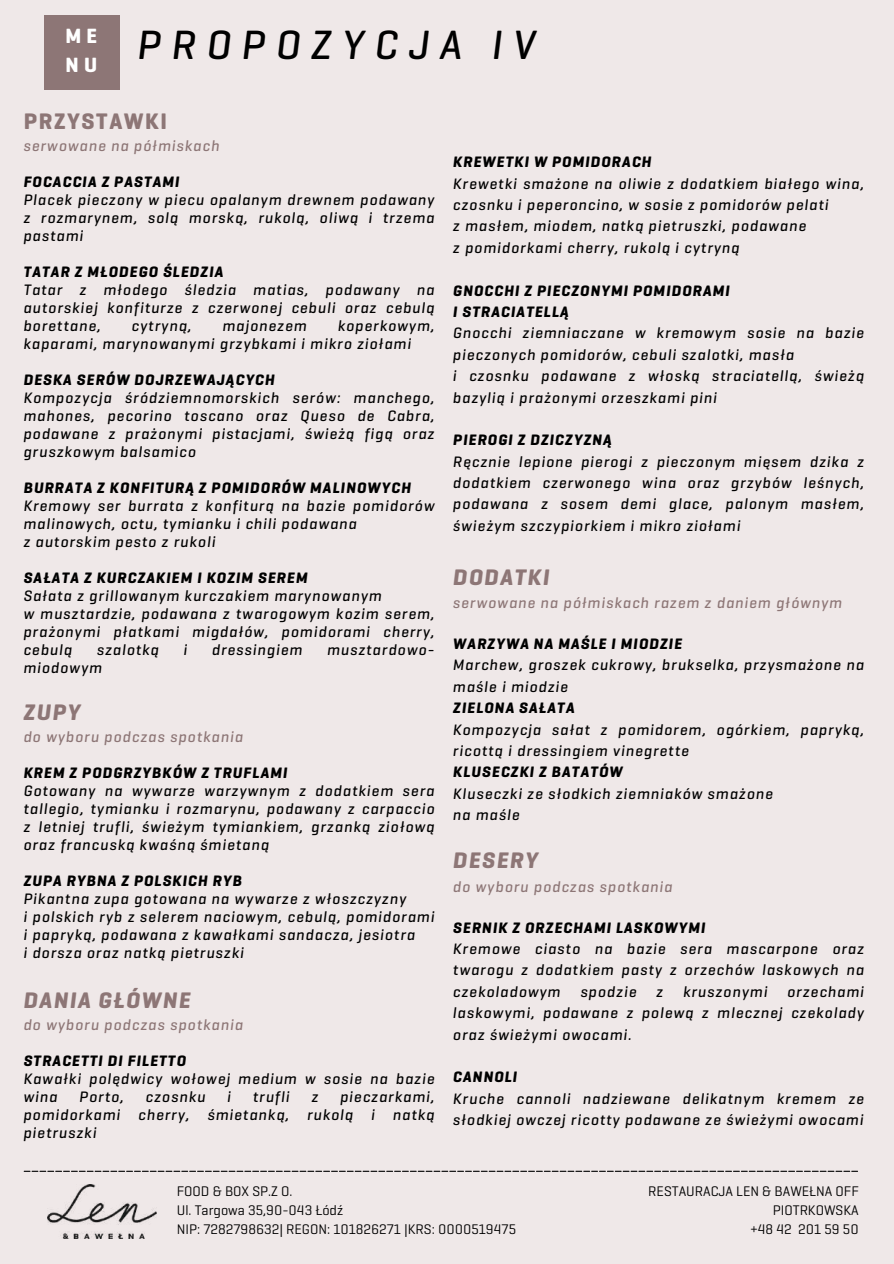
<style>
.page{position:relative;width:894px;height:1264px;background:#fff}
.page>*{position:absolute;margin:0;border:0;box-sizing:border-box;transform-origin:0 0}
.t1{font:italic 500 41.55px "Geogrotesque Cyr";letter-spacing:.25em;color:#000}
.t2{font:italic 700 22.95px "Geogrotesque Cyr";letter-spacing:.07em;color:#8d7676}
.t3{font:700 22.95px "Geogrotesque Cyr";letter-spacing:.07em;color:#8d7676}
.t4{font:700 21px/29.2px "Geogrotesque Cyr";color:#fff}
.t5{font:italic 500 15.45px/18px "Geogrotesque Cyr";letter-spacing:.07em;color:#000}
.t6{font:italic 700 15.45px/21.3px "Geogrotesque Cyr";letter-spacing:.07em;color:#000}
.t7{font:italic 500 15.45px "Geogrotesque Cyr";letter-spacing:.07em;color:#8d7676}
.t8{font:14.1px/19.2px "Geogrotesque Cyr";color:#000}
</style>
<div class="page">
<div style="left:0;top:0;width:893px;height:1263px;background:#efe8e8"></div>
<svg style="left:24px;top:1170px;width:833px;height:1px"></svg>
<img style="left:48px;top:1184px;width:109px;height:54px">
<div style="left:44px;top:15px;width:75px;height:74px;background:#8d7676"></div>
<h3 class="t4" style="left:65px;top:23px;width:33px">ME<br>NU</h3>
<h1 class="t1" style="left:137px;top:30px;width:400px">PROPOZYCJA IV</h1>
<h2 class="t3" style="left:24px;top:113px;width:145px">PRZYSTAWKI</h2>
<p class="t7" style="left:24px;top:140px;width:197px">serwowane na półmiskach</p>
<p class="t6" style="left:24px;top:172px;width:157px">FOCACCIA Z PASTAMI</p>
<p class="t5" style="left:24px;top:192px;width:412px;text-align:justify">Placek pieczony w piecu opalanym drewnem podawany z rozmarynem, solą morską, rukolą, oliwą i trzema pastami</p>
<p class="t6" style="left:24px;top:262px;width:201px">TATAR Z MŁODEGO ŚLEDZIA</p>
<p class="t5" style="left:24px;top:282px;width:412px;text-align:justify">Tatar z młodego śledzia matias, podawany na autorskiej konfiturze z czerwonej cebuli oraz cebulą borettane,</p>
<p class="t5" style="left:24px;top:318px;width:412px;text-indent:314px">koperkowym, kaparami, marynowanymi grzybkami i mikro ziołami</p>
<p class="t6" style="left:24px;top:370px;width:253px">DESKA SERÓW DOJRZEWAJĄCYCH</p>
<p class="t5" style="left:24px;top:390px;width:412px;text-align:justify">Kompozycja śródziemnomorskich serów: manchego, mahones, pecorino toscano oraz Queso de Cabra, podawane z prażonymi pistacjami, świeżą figą oraz gruszkowym balsamico</p>
<p class="t6" style="left:24px;top:478px;width:389px">BURRATA Z KONFITURĄ Z POMIDORÓW MALINOWYCH</p>
<p class="t5" style="left:24px;top:498px;width:412px">Kremowy ser burrata z konfiturą na bazie pomidorów malinowych, octu, tymianku i chili podawana<br>z autorskim pesto z rukoli</p>
<p class="t6" style="left:24px;top:568px;width:285px">SAŁATA Z KURCZAKIEM I KOZIM SEREM</p>
<p class="t5" style="left:24px;top:588px;width:412px">Sałata z grillowanym kurczakiem marynowanym<br>w musztardzie, podawana z twarogowym kozim serem, prażonymi płatkami migdałów, pomidorami cherry, cebulą</p>
<p class="t5" style="left:132px;top:318px;width:61px">cytryną,</p>
<p class="t5" style="left:223px;top:318px;width:86px">majonezem</p>
<p class="t5" style="left:97px;top:642px;width:64px">szalotką</p>
<p class="t5" style="left:184px;top:642px;width:5px">i</p>
<p class="t5" style="left:212px;top:642px;width:92px">dressingiem</p>
<p class="t5" style="left:327px;top:642px;width:109px">musztardowo-</p>
<p class="t5" style="left:24px;top:660px;width:80px">miodowym</p>
<h2 class="t2" style="left:24px;top:704px;width:58px">ZUPY</h2>
<p class="t7" style="left:24px;top:730px;width:221px">do wyboru podczas spotkania</p>
<p class="t6" style="left:24px;top:763px;width:265px">KREM Z PODGRZYBKÓW Z TRUFLAMI</p>
<p class="t5" style="left:24px;top:782px;width:412px;text-align:justify">Gotowany na wywarze warzywnym z dodatkiem sera tallegio, tymianku i rozmarynu, podawany z carpaccio z letniej trufli, świeżym tymiankiem, grzanką ziołową oraz francuską kwaśną śmietaną</p>
<p class="t6" style="left:24px;top:871px;width:220px">ZUPA RYBNA Z POLSKICH RYB</p>
<p class="t5" style="left:24px;top:890px;width:412px">Pikantna zupa gotowana na wywarze z włoszczyzny<br>i polskich ryb z selerem naciowym, cebulą, pomidorami i papryką, podawana z kawałkami sandacza, jesiotra<br>i dorsza oraz natką pietruszki</p>
<h2 class="t2" style="left:24px;top:992px;width:168px">DANIA GŁÓWNE</h2>
<p class="t7" style="left:24px;top:1018px;width:221px">do wyboru podczas spotkania</p>
<p class="t6" style="left:24px;top:1051px;width:164px">STRACETTI DI FILETTO</p>
<p class="t5" style="left:24px;top:1070px;width:412px">Kawałki polędwicy wołowej medium w sosie na bazie wina</p>
<p class="t5" style="left:80px;top:1088px;width:46px">Porto,</p>
<p class="t5" style="left:146px;top:1088px;width:61px">czosnku</p>
<p class="t5" style="left:227px;top:1088px;width:5px">i</p>
<p class="t5" style="left:253px;top:1088px;width:38px">trufli</p>
<p class="t5" style="left:311px;top:1088px;width:8px">z</p>
<p class="t5" style="left:24px;top:1088px;width:412px;text-align:justify;text-indent:316px">pieczarkami, pomidorkami cherry, śmietanką, rukolą i natką pietruszki</p>
<p class="t6" style="left:453px;top:153px;width:200px">KREWETKI W POMIDORACH</p>
<p class="t5" style="left:453px;top:174px;width:412px;line-height:21.3px">Krewetki smażone na oliwie z dodatkiem białego wina, czosnku i peperoncino, w sosie z pomidorów pelati<br>z masłem, miodem, natką pietruszki, podawane<br>z pomidorkami cherry, rukolą i cytryną</p>
<p class="t6" style="left:453px;top:281px;width:278px">GNOCCHI Z PIECZONYMI POMIDORAMI<br>I STRACIATELLĄ</p>
<p class="t5" style="left:453px;top:324px;width:412px;line-height:21.3px">Gnocchi ziemniaczane w kremowym sosie na bazie pieczonych pomidorów, cebuli szalotki, masła<br>i czosnku podawane z włoską straciatellą, świeżą bazylią i prażonymi orzeszkami pini</p>
<p class="t6" style="left:453px;top:431px;width:160px">PIEROGI Z DZICZYZNĄ</p>
<p class="t5" style="left:453px;top:452px;width:412px;line-height:21.3px;text-align:justify">Ręcznie lepione pierogi z pieczonym mięsem dzika z dodatkiem czerwonego wina oraz grzybów leśnych, podawana z sosem demi glace, palonym masłem, świeżym szczypiorkiem i mikro ziołami</p>
<h2 class="t2" style="left:453px;top:568px;width:98px">DODATKI</h2>
<p class="t7" style="left:453px;top:597px;width:390px">serwowane na półmiskach razem z daniem głównym</p>
<p class="t6" style="left:453px;top:634px;width:230px">WARZYWA NA MAŚLE I MIODZIE</p>
<p class="t5" style="left:453px;top:656px;width:412px;line-height:21.3px">Marchew, groszek cukrowy, brukselka, przysmażone na maśle i miodzie</p>
<p class="t6" style="left:453px;top:698px;width:123px">ZIELONA SAŁATA</p>
<p class="t5" style="left:453px;top:720px;width:412px;line-height:21.3px">Kompozycja sałat z pomidorem, ogórkiem, papryką, ricottą i dressingiem vinegrette</p>
<p class="t6" style="left:453px;top:762px;width:171px">KLUSECZKI Z BATATÓW</p>
<p class="t5" style="left:453px;top:784px;width:321px;line-height:21.3px">Kluseczki ze słodkich ziemniaków smażone na maśle</p>
<h2 class="t2" style="left:453px;top:852px;width:86px">DESERY</h2>
<p class="t7" style="left:453px;top:881px;width:221px">do wyboru podczas spotkania</p>
<p class="t6" style="left:453px;top:918px;width:254px">SERNIK Z ORZECHAMI LASKOWYMI</p>
<p class="t5" style="left:453px;top:939px;width:412px;line-height:21.3px;text-align:justify">Kremowe ciasto na bazie sera mascarpone oraz twarogu z dodatkiem pasty z orzechów laskowych na czekoladowym</p>
<p class="t5" style="left:453px;top:982px;width:412px;line-height:21.3px;text-align:justify;text-indent:334px">orzechami laskowymi, podawane z polewą z mlecznej czekolady oraz świeżymi owocami.</p>
<p class="t6" style="left:453px;top:1067px;width:66px">CANNOLI</p>
<p class="t5" style="left:453px;top:1089px;width:412px;line-height:21.3px">Kruche cannoli nadziewane delikatnym kremem ze słodkiej owczej ricotty podawane ze świeżymi owocami</p>
<p class="t5" style="left:580px;top:983px;width:57px">spodzie</p>
<p class="t5" style="left:656px;top:983px;width:8px">z</p>
<p class="t5" style="left:683px;top:983px;width:86px">kruszonymi</p>
<p class="t8" style="left:177px;top:1182px;width:340px">FOOD &amp; BOX SP.Z O.<br>Ul. Targowa 35,90-043 Łódź<br>NIP: 7282798632| REGON: 101826271 |KRS: 0000519475</p>
<p class="t8" style="left:648px;top:1182px;width:212px;text-align:right">RESTAURACJA LEN &amp; BAWEŁNA OFF<br>PIOTRKOWSKA<br>+48 42 201 59 50</p>
</div>
